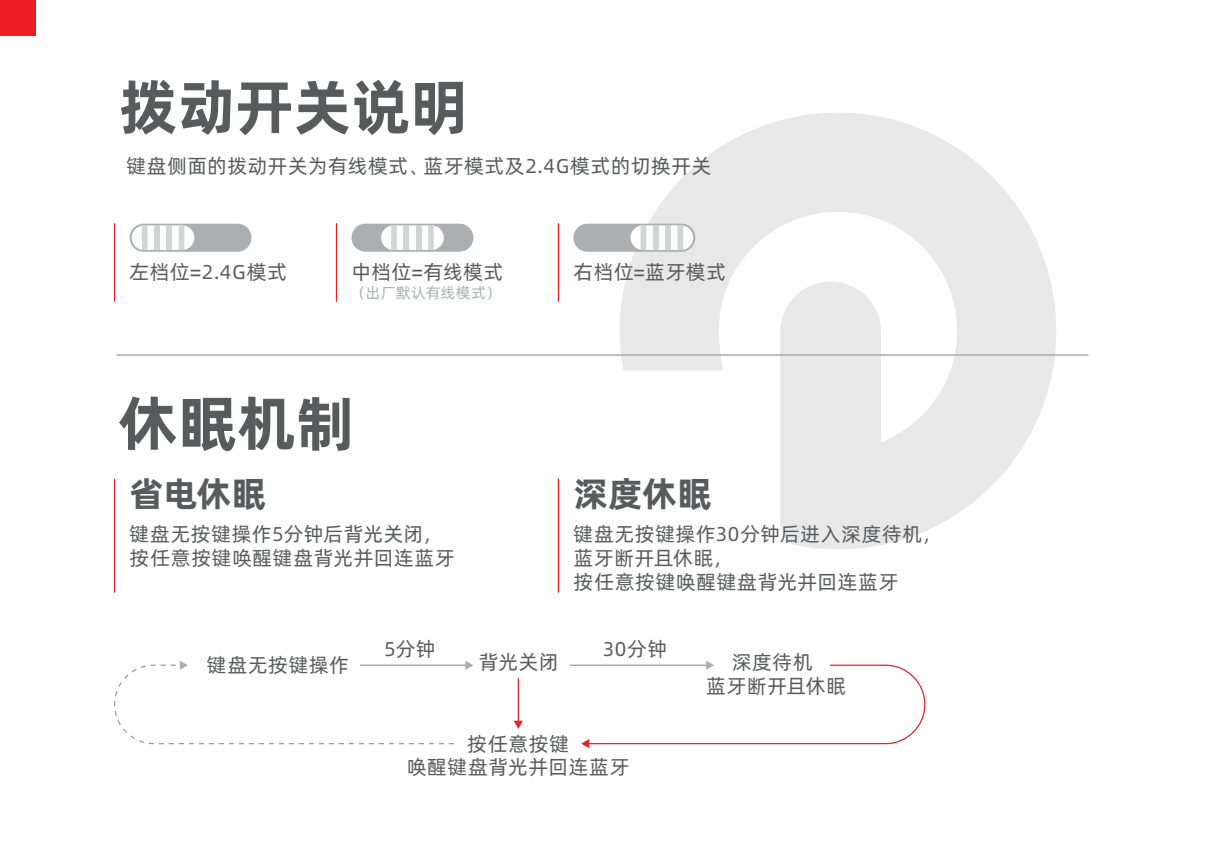
<style>
.page{position:relative;width:1205px;height:851px;background:#fff}
.page>*{position:absolute;margin:0;border:0;box-sizing:border-box;transform-origin:0 0}
.t1{font:60px "Alibaba Pu Hui Ti B";letter-spacing:-.01em;color:#595a5b}
.t2{font:35px "Alibaba Pu Hui Ti B";letter-spacing:-.005em;color:#595a5b}
.t3{font:20px/24px "Alibaba Pu Hui Ti R";letter-spacing:.035em;color:#595a5b}
.t4{font:15px "Alibaba Pu Hui Ti R";letter-spacing:.025em;color:#abafb1}
</style>
<div class="page">
<svg style="left:620px;top:113px;width:436px;height:436px;fill:#e8e8e9"></svg>
<div style="left:0;top:0;width:35px;height:35px;background:#ee1d23"></div>
<hr style="left:0;top:850px;width:35px;height:1px;background:#ee1d23">
<hr style="left:117px;top:354px;width:971px;height:1px;background:#989b9e">
<div style="left:130px;top:224px;width:121px;height:28px;background:#abafb1;border-radius:14px"></div>
<div style="left:132px;top:225px;width:62px;height:25px;background:#fff;border-radius:12px"></div>
<svg style="left:142px;top:225px;width:5px;height:25px"></svg>
<div style="left:154px;top:225px;width:6px;height:25px;background:#d3d5d5"></div>
<div style="left:166px;top:225px;width:6px;height:25px;background:#d3d5d5"></div>
<svg style="left:179px;top:225px;width:5px;height:25px"></svg>
<div style="left:573px;top:224px;width:122px;height:28px;background:#abafb1;border-radius:14px"></div>
<div style="left:630px;top:225px;width:63px;height:25px;background:#fff;border-radius:12px"></div>
<svg style="left:677px;top:225px;width:6px;height:25px"></svg>
<div style="left:665px;top:225px;width:6px;height:25px;background:#d3d5d5"></div>
<div style="left:653px;top:225px;width:5px;height:25px;background:#d3d5d5"></div>
<svg style="left:640px;top:225px;width:6px;height:25px"></svg>
<div style="left:351px;top:224px;width:122px;height:28px;background:#abafb1;border-radius:14px"></div>
<div style="left:381px;top:225px;width:63px;height:25px;background:#fff;border-radius:12px"></div>
<svg style="left:391px;top:225px;width:6px;height:25px"></svg>
<div style="left:403px;top:225px;width:6px;height:25px;background:#d3d5d5"></div>
<div style="left:416px;top:225px;width:5px;height:25px;background:#d3d5d5"></div>
<svg style="left:428px;top:225px;width:6px;height:25px"></svg>
<hr style="left:360px;top:664px;width:106px;height:1px;background:#989b9e">
<hr style="left:570px;top:664px;width:141px;height:1px;background:#989b9e">
<hr style="left:518px;top:678px;width:1px;height:46px;background:#ee2026">
<svg style="left:465px;top:660px;width:8px;height:9px"></svg>
<svg style="left:514px;top:720px;width:9px;height:8px"></svg>
<svg style="left:114px;top:661px;width:341px;height:83px"></svg>
<svg style="left:581px;top:660px;width:345px;height:88px"></svg>
<hr style="left:558px;top:479px;width:1px;height:113px;background:#ee2026">
<hr style="left:114px;top:479px;width:1px;height:113px;background:#ee2026">
<hr style="left:114px;top:224px;width:1px;height:77px;background:#ee2026">
<hr style="left:336px;top:224px;width:1px;height:77px;background:#ee2026">
<hr style="left:558px;top:224px;width:1px;height:77px;background:#ee2026">
<h1 class="t1" style="left:119px;top:59px;width:351px">拨动开关说明</h1>
<p class="t3" style="left:126px;top:152px;width:586px">键盘侧面的拨动开关为有线模式、蓝牙模式及2.4G模式的切换开关</p>
<p class="t3" style="left:130px;top:259px;width:159px">左档位=2.4G模式</p>
<p class="t3" style="left:351px;top:259px;width:154px">中档位=有线模式</p>
<p class="t3" style="left:573px;top:259px;width:154px">右档位=蓝牙模式</p>
<p class="t4" style="left:351px;top:281px;width:150px">（出厂默认有线模式）</p>
<h1 class="t1" style="left:119px;top:375px;width:237px">休眠机制</h1>
<h2 class="t2" style="left:130px;top:465px;width:138px">省电休眠</h2>
<h2 class="t2" style="left:573px;top:465px;width:140px">深度休眠</h2>
<p class="t3" style="left:130px;top:520px;width:327px">键盘无按键操作5分钟后背光关闭，按任意按键唤醒键盘背光并回连蓝牙</p>
<p class="t3" style="left:573px;top:520px;width:370px">键盘无按键操作30分钟后进入深度待机，蓝牙断开且休眠，<br>按任意按键唤醒键盘背光并回连蓝牙</p>
<p class="t3" style="left:207px;top:651px;width:144px">键盘无按键操作</p>
<p class="t3" style="left:384px;top:635px;width:53px">5分钟</p>
<p class="t3" style="left:479px;top:648px;width:81px">背光关闭</p>
<p class="t3" style="left:603px;top:635px;width:66px">30分钟</p>
<p class="t3" style="left:706px;top:649px;width:141px;text-align:center">深度待机<br>蓝牙断开且休眠</p>
<p class="t3" style="left:407px;top:731px;width:224px;line-height:22.8px;text-align:center">按任意按键<br>唤醒键盘背光并回连蓝牙</p>
</div>
